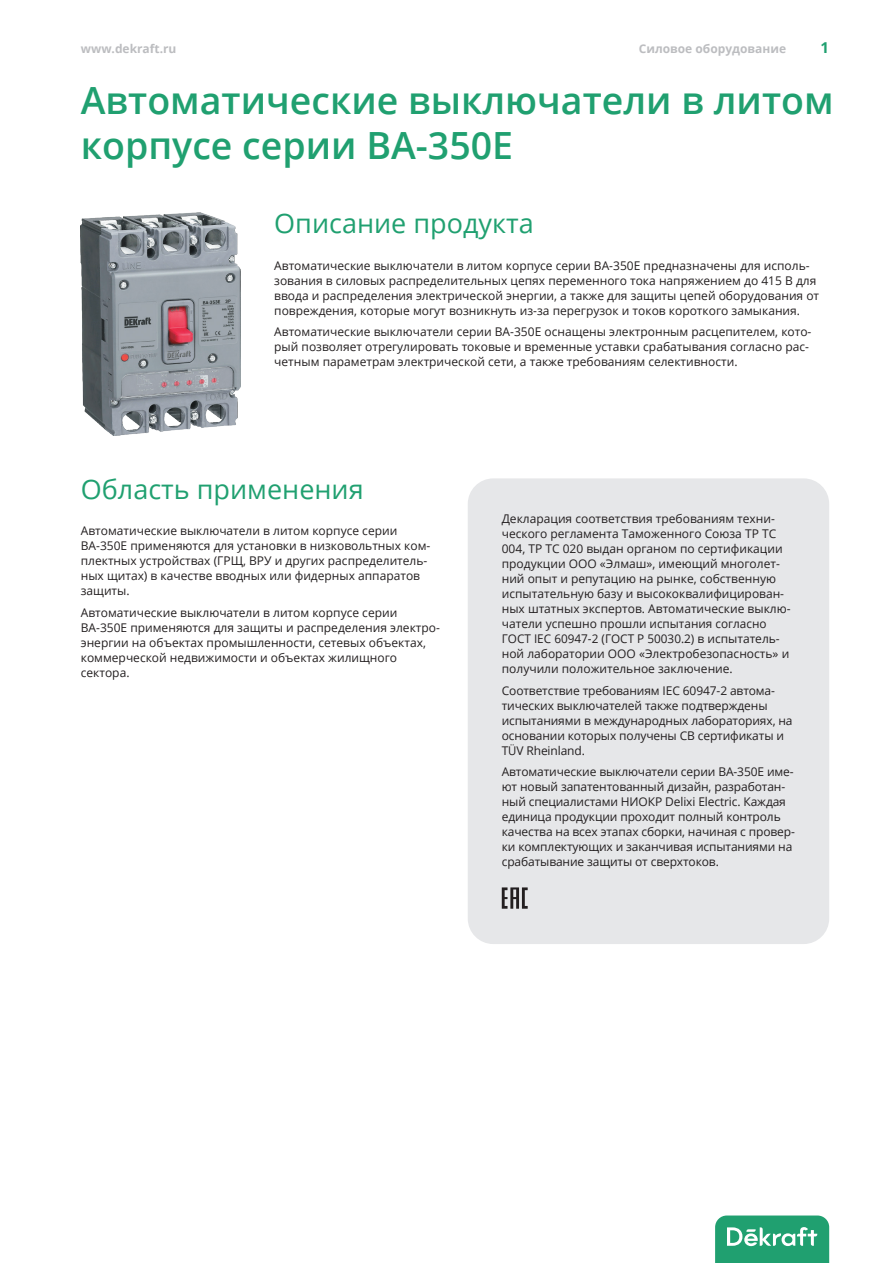
<style>
.page{position:relative;width:893px;height:1263px;background:#fff}
.page>*{position:absolute;margin:0;border:0;box-sizing:border-box;transform-origin:0 0}
.t1{font:600 37.5px/45px "Open Sans";color:#20a070}
.t2{font:27px "Open Sans";color:#20a070}
.t3{font:700 15px "Open Sans";color:#20a070}
.t4{font:12px/15px "Open Sans";color:#231f20}
.t5{font:700 12px "Open Sans";color:#bcbdc0}
</style>
<div class="page">
<div style="left:468px;top:478px;width:361px;height:466px;background:#e6e7e9;border-radius:26px"></div>
<svg style="left:502px;top:887px;width:26px;height:22px"></svg>
<img style="left:81px;top:213px;width:159px;height:223px">
<svg style="left:715px;top:1215px;width:114px;height:48px;background:#40ad84"></svg>
<p class="t5" style="left:81px;top:40px;width:97px">www.dekraft.ru</p>
<p class="t5" style="left:639px;top:40px;width:149px">Силовое оборудование</p>
<p class="t3" style="left:821px;top:37px;width:10px">1</p>
<h1 class="t1" style="left:81px;top:77px;width:754px">Автоматические выключатели в литом корпусе серии ВА-350Е</h1>
<h2 class="t2" style="left:274px;top:205px;width:261px">Описание продукта</h2>
<p class="t4" style="left:274px;top:257px;width:546px">Автоматические выключатели в литом корпусе серии ВА-350Е предназначены для исполь&shy;зования в силовых распределительных цепях переменного тока напряжением до 415 В для ввода и распределения электрической энергии, а также для защиты цепей оборудования от повреждения, которые могут возникнуть из-за перегрузок и токов короткого замыкания.</p>
<p class="t4" style="left:274px;top:324px;width:539px">Автоматические выключатели серии ВА-350Е оснащены электронным расцепителем, кото&shy;рый позволяет отрегулировать токовые и временные уставки срабатывания согласно рас&shy;четным параметрам электрической сети, а также требованиям селективности.</p>
<h2 class="t2" style="left:81px;top:471px;width:284px">Область применения</h2>
<p class="t4" style="left:81px;top:523px;width:351px">Автоматические выключатели в литом корпусе серии ВА-350Е применяются для установки в низковольтных ком&shy;плектных устройствах (ГРЩ, ВРУ и других распределитель&shy;ных щитах) в качестве вводных или фидерных аппаратов защиты.</p>
<p class="t4" style="left:81px;top:604px;width:361px">Автоматические выключатели в литом корпусе серии ВА-350Е применяются для защиты и распределения электро&shy;энергии на объектах промышленности, сетевых объектах, коммерческой недвижимости и объектах жилищного сектора.</p>
<p class="t4" style="left:502px;top:511px;width:290px">Декларация соответствия требованиям техни&shy;ческого регламента Таможенного Союза ТР ТС 004, ТР ТС 020 выдан органом по сертификации продукции ООО «Элмаш», имеющий многолет&shy;ний опыт и репутацию на рынке, собственную испытательную базу и высококвалифицирован&shy;ных штатных экспертов. Автоматические выклю&shy;чатели успешно прошли испытания согласно ГОСТ IEC 60947-2 (ГОСТ Р 50030.2) в испытатель&shy;ной лаборатории ООО «Электробезопасность» и получили положительное заключение.</p>
<p class="t4" style="left:502px;top:682px;width:292px">Соответствие требованиям IEC 60947-2 автома&shy;тических выключателей также подтверждены испытаниями в международных лабораториях, на основании которых получены CB сертификаты и TÜV Rheinland.</p>
<p class="t4" style="left:502px;top:764px;width:295px">Автоматические выключатели серии ВА-350Е име&shy;ют новый запатентованный дизайн, разработан&shy;ный специалистами НИОКР Delixi Electric. Каждая единица продукции проходит полный контроль качества на всех этапах сборки, начиная с провер&shy;ки комплектующих и заканчивая испытаниями на срабатывание защиты от сверхтоков.</p>
</div>
